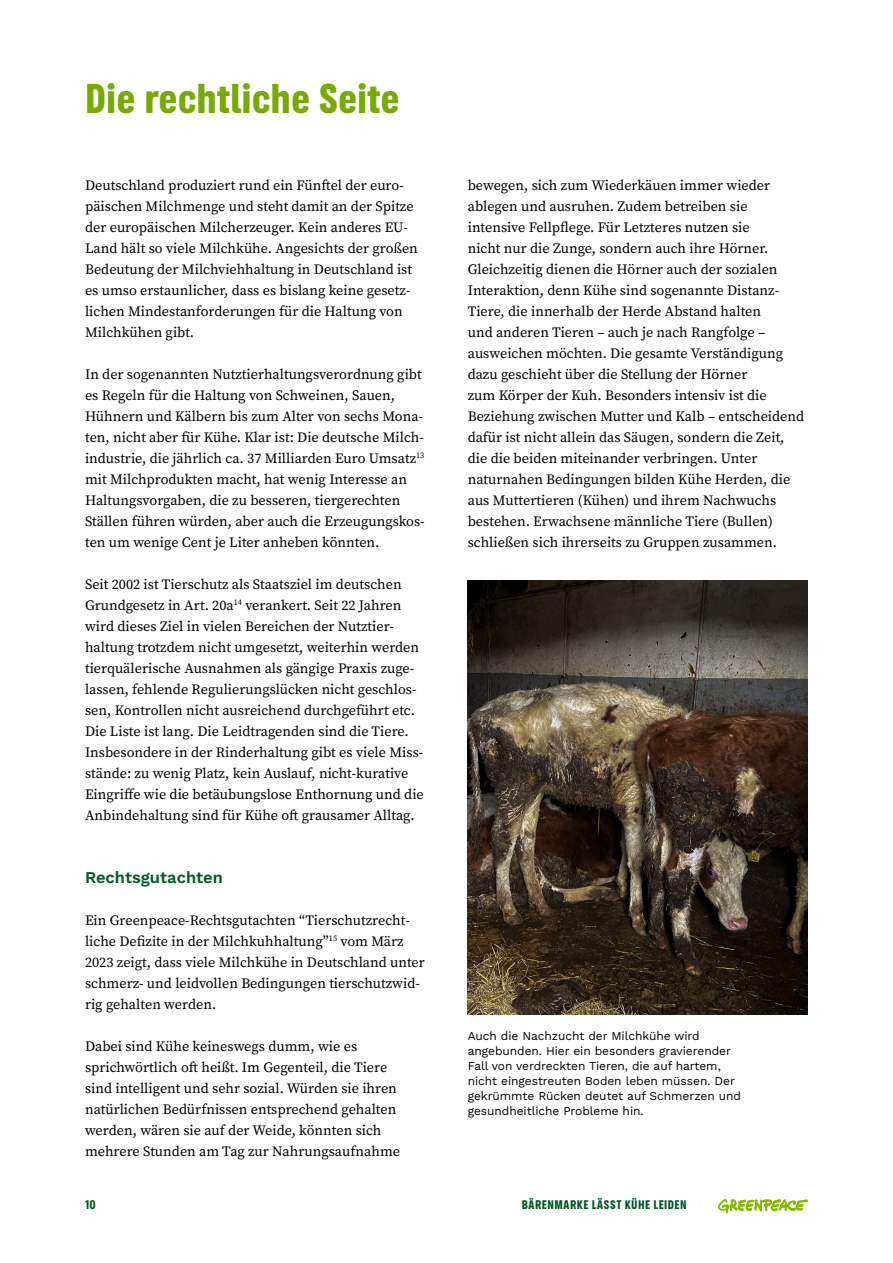
<style>
.page{position:relative;width:893px;height:1263px;background:#fff}
.page>*{position:absolute;margin:0;border:0;box-sizing:border-box;transform-origin:0 0}
.t1{font:700 37.5px "Greenpeace Sans";color:#79a903}
.t2{font:600 16.5px "Work Sans";color:#005b25}
.t3{font:14.25px/21px "Source Serif Pro";color:#000}
.t4{font:12px/15px "Work Sans";letter-spacing:-.005em;color:#000}
.t5{font:700 11.25px "Greenpeace Sans";letter-spacing:.045em;color:#005b25}
</style>
<div class="page">
<svg style="left:718px;top:1199px;width:90px;height:14px"></svg>
<img style="left:468px;top:580px;width:340px;height:435px">
<h1 class="t1" style="left:85px;top:69px;width:316px">Die rechtliche Seite</h1>
<p class="t3" style="left:85px;top:175px;width:334px">Deutschland produziert rund ein Fünftel der euro&shy;päischen Milchmenge und steht damit an der Spitze der europäischen Milcherzeuger. Kein anderes EU-Land hält so viele Milchkühe. Angesichts der großen Bedeutung der Milchviehhaltung in Deutschland ist es umso erstaunlicher, dass es bislang keine gesetz&shy;lichen Mindestanforderungen für die Haltung von Milchkühen gibt.</p>
<p class="t3" style="left:85px;top:364px;width:341px">In der sogenannten Nutztierhaltungsverordnung gibt es Regeln für die Haltung von Schweinen, Sauen, Hühnern und Kälbern bis zum Alter von sechs Mona&shy;ten, nicht aber für Kühe. Klar ist: Die deutsche Milch&shy;industrie, die jährlich ca. 37 Milliarden Euro Umsatz<sup>13 </sup>mit Milchprodukten macht, hat wenig Interesse an Haltungsvorgaben, die zu besseren, tiergerechten Ställen führen würden, aber auch die Erzeugungskos&shy;ten um wenige Cent je Liter anheben könnten.</p>
<p class="t3" style="left:85px;top:574px;width:340px">Seit 2002 ist Tierschutz als Staatsziel im deutschen Grundgesetz in Art. 20a<sup>14</sup> verankert. Seit 22 Jahren wird dieses Ziel in vielen Bereichen der Nutztier&shy;haltung trotzdem nicht umgesetzt, weiterhin werden tierquälerische Ausnahmen als gängige Praxis zuge&shy;lassen, fehlende Regulierungslücken nicht geschlos&shy;sen, Kontrollen nicht ausreichend durchgeführt etc.<br>Die Liste ist lang. Die Leidtragenden sind die Tiere.<br>Insbesondere in der Rinderhaltung gibt es viele Miss&shy;stände: zu wenig Platz, kein Auslauf, nicht-kurative Eingriffe wie die betäubungslose Enthornung und die Anbindehaltung sind für Kühe oft grausamer Alltag.</p>
<p class="t2" style="left:85px;top:865px;width:140px">Rechtsgutachten</p>
<p class="t3" style="left:85px;top:910px;width:341px">Ein Greenpeace-Rechtsgutachten “Tierschutzrecht&shy;liche Defizite in der Milchkuhhaltung”<sup>15</sup> vom März 2023 zeigt, dass viele Milchkühe in Deutschland unter schmerz- und leidvollen Bedingungen tierschutzwid&shy;rig gehalten werden.</p>
<p class="t3" style="left:85px;top:1036px;width:317px">Dabei sind Kühe keineswegs dumm, wie es sprichwörtlich oft heißt. Im Gegenteil, die Tiere sind intelligent und sehr sozial. Würden sie ihren natürlichen Bedürfnissen entsprechend gehalten werden, wären sie auf der Weide, könnten sich mehrere Stunden am Tag zur Nahrungsaufnahme</p>
<p class="t3" style="left:468px;top:175px;width:338px">bewegen, sich zum Wiederkäuen immer wieder ablegen und ausruhen. Zudem betreiben sie intensive Fellpflege. Für Letzteres nutzen sie<br>nicht nur die Zunge, sondern auch ihre Hörner.<br>Gleichzeitig dienen die Hörner auch der sozialen Interaktion, denn Kühe sind sogenannte Distanz-Tiere, die innerhalb der Herde Abstand halten<br>und anderen Tieren – auch je nach Rangfolge – ausweichen möchten. Die gesamte Verständigung dazu geschieht über die Stellung der Hörner<br>zum Körper der Kuh. Besonders intensiv ist die Beziehung zwischen Mutter und Kalb – entscheidend dafür ist nicht allein das Säugen, sondern die Zeit, die die beiden miteinander verbringen. Unter naturnahen Bedingungen bilden Kühe Herden, die aus Muttertieren (Kühen) und ihrem Nachwuchs bestehen. Erwachsene männliche Tiere (Bullen) schließen sich ihrerseits zu Gruppen zusammen.</p>
<p class="t4" style="left:468px;top:1028px;width:275px">Auch die Nachzucht der Milchkühe wird angebunden. Hier ein besonders gravierender Fall von verdreckten Tieren, die auf hartem, nicht eingestreuten Boden leben müssen. Der gekrümmte Rücken deutet auf Schmerzen und gesundheitliche Probleme hin.</p>
<p class="t5" style="left:85px;top:1196px;width:12px">10</p>
<p class="t5" style="left:522px;top:1196px;width:166px">BÄRENMARKE LÄSST KÜHE LEIDEN</p>
</div>
